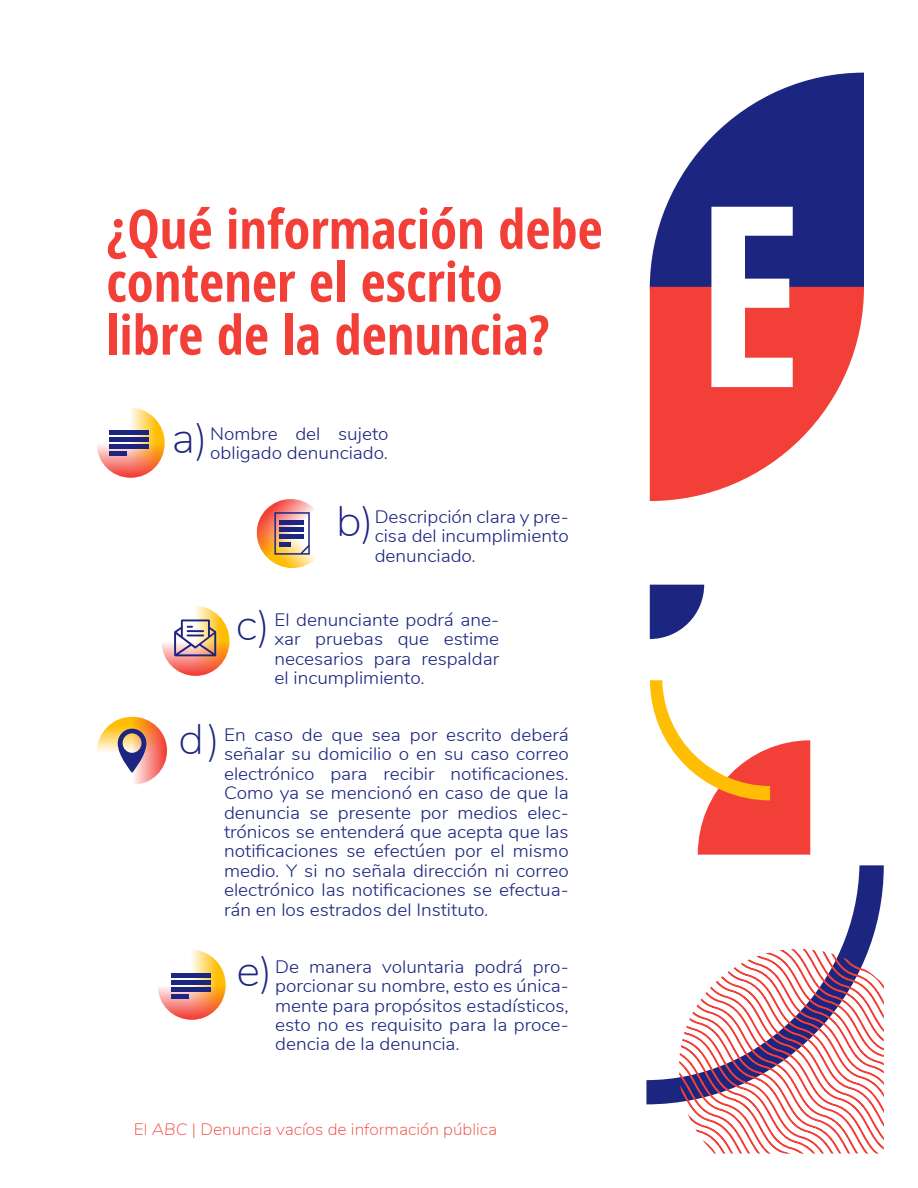
<style>
.page{position:relative;width:918px;height:1188px;background:#fff}
.page>*{position:absolute;margin:0;border:0;box-sizing:border-box;transform-origin:0 0}
.t1{font:700 252.6px "Open Sans Condensed";color:#fff}
.t2{font:700 54.6px/52.9px "Open Sans Condensed";color:#f24038}
.t3{font:200 42.75px "Nunito";color:#1c2680;scale:1.06 1}
.t4{font:300 18px/19.4px "Nunito";color:#1c2680;text-align:justify;scale:1.06 1}
.t5{font:200 16.5px "Nunito";color:#f24038;scale:1.06 1}
.s1{font-style:italic}
</style>
<div class="page">
<svg style="left:650px;top:73px;width:214px;height:214px;fill:#1c2680"></svg>
<svg style="left:650px;top:287px;width:214px;height:214px;fill:#f24038"></svg>
<svg style="left:646px;top:865px;width:238px;height:239px"></svg>
<svg style="left:679px;top:949px;width:205px;height:204px"></svg>
<svg style="left:97px;top:408px;width:68px;height:70px"></svg>
<svg style="left:158px;top:950px;width:68px;height:70px"></svg>
<hr style="left:110px;top:430px;width:39px;height:4px;background:#1c2680">
<hr style="left:110px;top:437px;width:39px;height:4px;background:#1c2680">
<div style="left:110px;top:444px;width:39px;height:5px;background:#1c2680"></div>
<hr style="left:110px;top:452px;width:17px;height:4px;background:#1c2680">
<svg style="left:256px;top:499px;width:60px;height:69px"></svg>
<img style="left:162px;top:606px;width:67px;height:70px">
<svg style="left:97px;top:717px;width:70px;height:68px"></svg>
<hr style="left:171px;top:973px;width:40px;height:4px;background:#1c2680">
<hr style="left:171px;top:980px;width:40px;height:4px;background:#1c2680">
<div style="left:171px;top:987px;width:40px;height:5px;background:#1c2680"></div>
<hr style="left:171px;top:995px;width:18px;height:4px;background:#1c2680">
<svg style="left:650px;top:585px;width:54px;height:54px"></svg>
<svg style="left:650px;top:680px;width:160px;height:175px"></svg>
<p class="t2" style="left:106px;top:201px;width:498px">¿Qué información debe contener el escrito libre de la denuncia?</p>
<p class="t3" style="left:172px;top:407px;width:36px">a)</p>
<p class="t4" style="left:210px;top:423px;width:170px">Nombre del sujeto</p>
<p class="t4" style="left:210px;top:442px;width:169px">obligado denunciado.</p>
<p class="t3" style="left:336px;top:490px;width:37px">b)</p>
<p class="t4" style="left:375px;top:506px;width:184px">Descripción clara y pre&shy;cisa del incumplimiento denunciado.</p>
<p class="t3" style="left:236px;top:593px;width:34px">c)</p>
<p class="t4" style="left:275px;top:609px;width:214px">El denunciante podrá ane&shy;xar pruebas que estime necesarios para respaldar el incumplimiento.</p>
<p class="t3" style="left:178px;top:708px;width:41px">d)</p>
<p class="t4" style="left:224px;top:724px;width:327px">En caso de que sea por escrito deberá señalar su domicilio o en su caso correo electrónico para recibir notificaciones.<br>Como ya se mencionó en caso de que la denuncia se presente por medios elec&shy;trónicos se entenderá que acepta que las notificaciones se efectúen por el mismo medio. Y si no señala dirección ni correo electrónico las notificaciones se efectua&shy;rán en los estrados del Instituto.</p>
<p class="t3" style="left:237px;top:940px;width:35px">e)</p>
<p class="t4" style="left:275px;top:956px;width:278px">De manera voluntaria podrá pro&shy;porcionar su nombre, esto es única&shy;mente para propósitos estadísticos, esto no es requisito para la proce&shy;dencia de la denuncia.</p>
<p class="t5" style="left:134px;top:1117px;width:344px">El <span class="s1">ABC</span> | Denuncia vacíos de información pública</p>
<p class="t1" style="left:696px;top:119px;width:109px">E</p>
</div>
